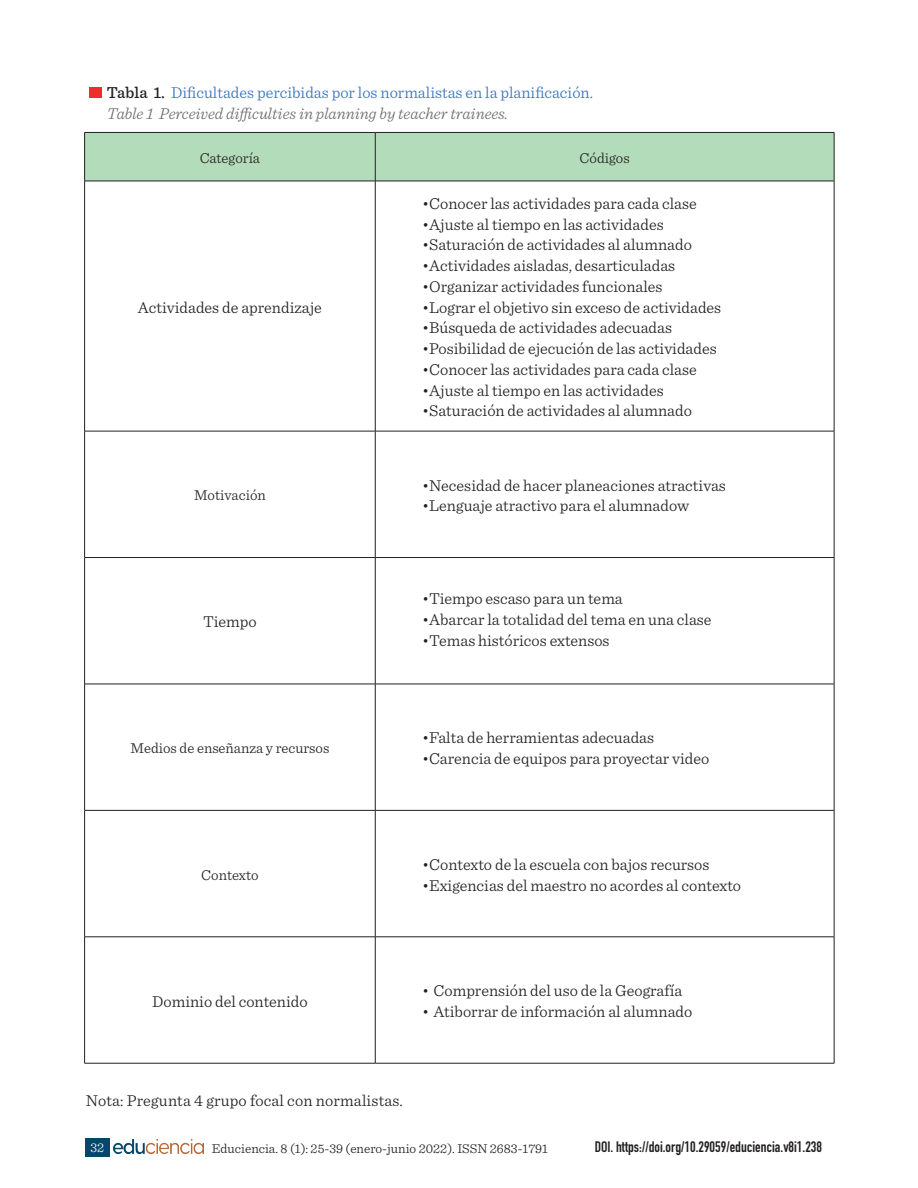
<style>
.page{position:relative;width:918px;height:1188px;background:#fff}
.page>*{position:absolute;margin:0;border:0;box-sizing:border-box;transform-origin:0 0}
.t1{font:300 16.5px "Sentinel";color:#231f20}
.t2{font:300 16.5px/21px "Sentinel";color:#3673ba}
.t3{font:300 15px "Sentinel";color:#231f20}
.t4{font:700 15px "DIN Condensed";color:#231f20}
.t5{font:300 13.5px "Sentinel";color:#231f20}
.t6{font:300 13.5px "Sentinel";color:#fff}
.s1{font-weight:500;color:#231f20}
.s2{font-style:italic;color:#6c6d70}
</style>
<div class="page">
<div style="left:85px;top:1138px;width:24px;height:18px;background:#06466a"></div>
<img style="left:113px;top:1139px;width:91px;height:14px">
<div style="left:90px;top:87px;width:12px;height:11px;background:#ee2d2d"></div>
<div style="left:85px;top:133px;width:749px;height:48px;background:#b3dcbb"></div>
<hr style="left:84px;top:557px;width:291px;height:1px;background:#231f20">
<hr style="left:84px;top:558px;width:1px;height:126px;background:#231f20">
<hr style="left:375px;top:133px;width:1px;height:48px;background:#231f20">
<hr style="left:84px;top:684px;width:291px;height:1px;background:#231f20">
<hr style="left:84px;top:684px;width:1px;height:126px;background:#231f20">
<hr style="left:84px;top:810px;width:291px;height:1px;background:#231f20">
<hr style="left:84px;top:811px;width:1px;height:126px;background:#231f20">
<hr style="left:375px;top:811px;width:1px;height:126px;background:#231f20">
<hr style="left:84px;top:937px;width:291px;height:1px;background:#231f20">
<hr style="left:84px;top:937px;width:1px;height:126px;background:#231f20">
<hr style="left:375px;top:937px;width:1px;height:126px;background:#231f20">
<hr style="left:84px;top:1063px;width:291px;height:1px;background:#231f20">
<hr style="left:834px;top:133px;width:1px;height:48px;background:#231f20">
<hr style="left:375px;top:181px;width:459px;height:1px;background:#231f20">
<hr style="left:375px;top:181px;width:1px;height:250px;background:#231f20">
<hr style="left:834px;top:181px;width:1px;height:250px;background:#231f20">
<hr style="left:375px;top:431px;width:459px;height:1px;background:#231f20">
<hr style="left:375px;top:431px;width:1px;height:126px;background:#231f20">
<hr style="left:834px;top:431px;width:1px;height:126px;background:#231f20">
<hr style="left:375px;top:557px;width:459px;height:1px;background:#231f20">
<hr style="left:375px;top:558px;width:1px;height:126px;background:#231f20">
<hr style="left:834px;top:558px;width:1px;height:126px;background:#231f20">
<hr style="left:375px;top:684px;width:459px;height:1px;background:#231f20">
<hr style="left:375px;top:684px;width:1px;height:126px;background:#231f20">
<hr style="left:834px;top:684px;width:1px;height:126px;background:#231f20">
<hr style="left:375px;top:810px;width:459px;height:1px;background:#231f20">
<hr style="left:834px;top:811px;width:1px;height:126px;background:#231f20">
<hr style="left:834px;top:937px;width:1px;height:126px;background:#231f20">
<hr style="left:84px;top:181px;width:291px;height:1px;background:#231f20">
<hr style="left:84px;top:181px;width:1px;height:250px;background:#231f20">
<hr style="left:84px;top:431px;width:291px;height:1px;background:#231f20">
<hr style="left:84px;top:431px;width:1px;height:126px;background:#231f20">
<hr style="left:84px;top:132px;width:291px;height:1px;background:#231f20">
<hr style="left:84px;top:133px;width:1px;height:48px;background:#231f20">
<hr style="left:375px;top:132px;width:459px;height:1px;background:#231f20">
<hr style="left:375px;top:937px;width:459px;height:1px;background:#231f20">
<hr style="left:375px;top:1063px;width:459px;height:1px;background:#231f20">
<p class="t2" style="left:107px;top:80px;width:488px"><span class="s1">Tabla 1.</span> Dificultades percibidas por los normalistas en la planificación.<br><span class="s2">Table 1 Perceived difficulties in planning by teacher trainees.</span></p>
<p class="t3" style="left:200px;top:147px;width:62px">Categoría</p>
<p class="t3" style="left:580px;top:147px;width:52px">Códigos</p>
<p class="t1" style="left:138px;top:295px;width:185px">Actividades de aprendizaje</p>
<p class="t3" style="left:194px;top:484px;width:73px">Motivación</p>
<p class="t1" style="left:203px;top:610px;width:55px">Tiempo</p>
<p class="t3" style="left:130px;top:737px;width:200px">Medios de enseñanza y recursos</p>
<p class="t1" style="left:422px;top:191px;width:276px">•Conocer las actividades para cada clase</p>
<p class="t1" style="left:422px;top:212px;width:243px">•Ajuste al tiempo en las actividades</p>
<p class="t1" style="left:422px;top:233px;width:271px">•Saturación de actividades al alumnado</p>
<p class="t1" style="left:422px;top:253px;width:255px">•Actividades aisladas, desarticuladas</p>
<p class="t1" style="left:422px;top:274px;width:242px">•Organizar actividades funcionales</p>
<p class="t1" style="left:422px;top:295px;width:301px">•Lograr el objetivo sin exceso de actividades</p>
<p class="t1" style="left:422px;top:316px;width:252px">•Búsqueda de actividades adecuadas</p>
<p class="t1" style="left:422px;top:336px;width:296px">•Posibilidad de ejecución de las actividades</p>
<p class="t1" style="left:422px;top:357px;width:276px">•Conocer las actividades para cada clase</p>
<p class="t1" style="left:422px;top:378px;width:243px">•Ajuste al tiempo en las actividades</p>
<p class="t1" style="left:422px;top:399px;width:271px">•Saturación de actividades al alumnado</p>
<p class="t1" style="left:422px;top:473px;width:305px">•Necesidad de hacer planeaciones atractivas</p>
<p class="t1" style="left:422px;top:493px;width:269px">•Lenguaje atractivo para el alumnadow</p>
<p class="t1" style="left:422px;top:587px;width:202px">•Tiempo escaso para un tema</p>
<p class="t1" style="left:422px;top:607px;width:291px">•Abarcar la totalidad del tema en una clase</p>
<p class="t1" style="left:422px;top:628px;width:189px">•Temas históricos extensos</p>
<p class="t1" style="left:422px;top:726px;width:234px">•Falta de herramientas adecuadas</p>
<p class="t1" style="left:422px;top:746px;width:289px">•Carencia de equipos para proyectar video</p>
<p class="t3" style="left:201px;top:863px;width:59px">Contexto</p>
<p class="t1" style="left:422px;top:852px;width:289px">•Contexto de la escuela con bajos recursos</p>
<p class="t1" style="left:422px;top:873px;width:321px">•Exigencias del maestro no acordes al contexto</p>
<p class="t1" style="left:152px;top:989px;width:157px">Dominio del contenido</p>
<p class="t1" style="left:422px;top:978px;width:262px">• Comprensión del uso de la Geografía</p>
<p class="t1" style="left:422px;top:999px;width:272px">• Atiborrar de información al alumnado</p>
<p class="t1" style="left:86px;top:1088px;width:319px">Nota: Pregunta 4 grupo focal con normalistas.</p>
<p class="t6" style="left:90px;top:1138px;width:15px">32</p>
<p class="t5" style="left:212px;top:1139px;width:338px">Educiencia. 8 (1): 25-39 (enero-junio 2022). ISSN 2683-1791</p>
<p class="t4" style="left:595px;top:1137px;width:229px">DOI. https://doi.org/10.29059/educiencia.v8i1.238</p>
</div>
